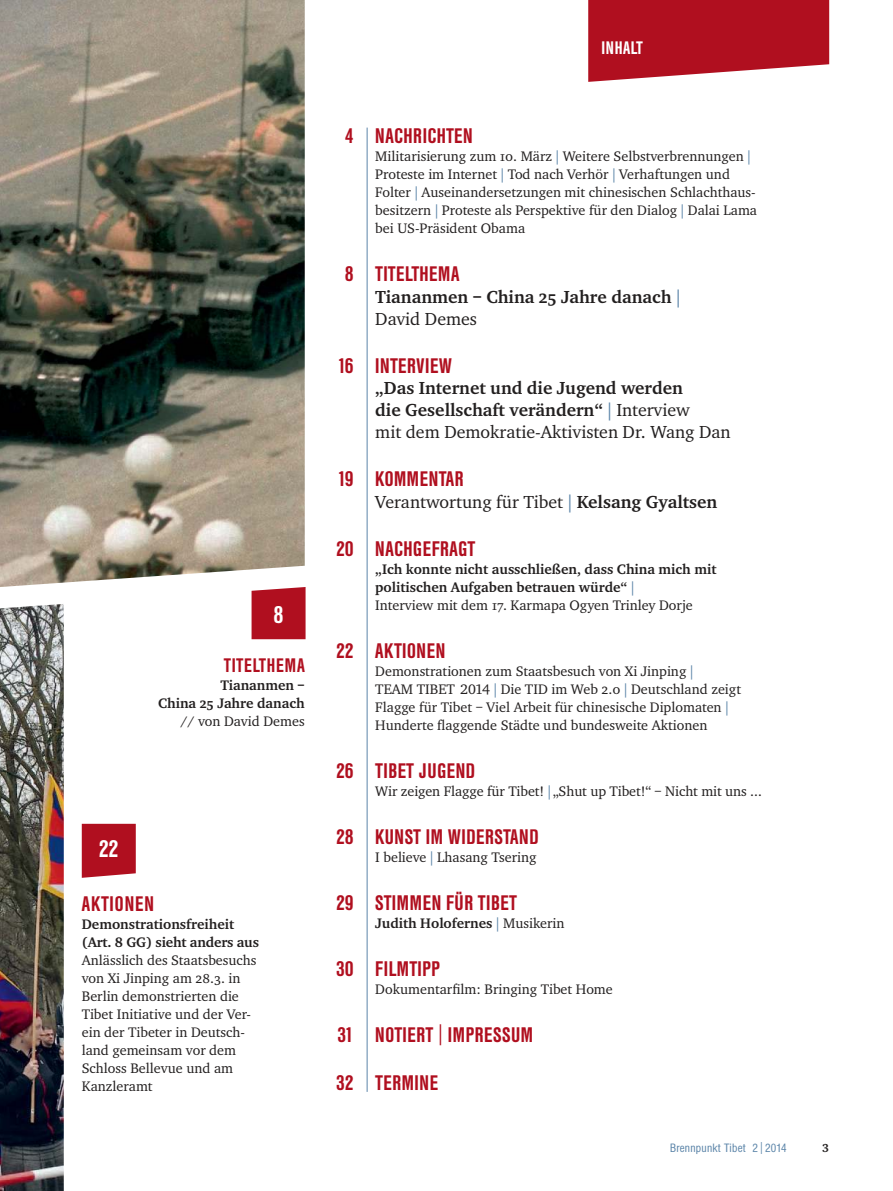
<style>
.page{position:relative;width:893px;height:1191px;background:#fff}
.page>*{position:absolute;margin:0;border:0;box-sizing:border-box;transform-origin:0 0}
.t1{font:500 24px "Helvetica Con BQ";color:#fff}
.t2{font:500 21px "Helvetica Con BQ";letter-spacing:.03em;color:#b00f1f}
.t3{font:500 21px "Helvetica Con BQ";letter-spacing:.01em;color:#b00f1f}
.t4{font:500 19.5px "Helvetica Con BQ";letter-spacing:.025em;color:#b00f1f}
.t5{font:700 18px/21.8px "Charter EF";color:#221f1f}
.t6{font:18px "Charter EF";color:#221f1f}
.t7{font:500 18px "Helvetica Con BQ";letter-spacing:.03em;color:#fff}
.t8{font:14.25px/18px "Charter EF";color:#221f1f}
.t9{font:700 14.25px/18px "Charter EF";color:#221f1f}
.t10{font:300 12px "Helvetica Con BQ";letter-spacing:.025em;color:#5c85a9}
.t11{font:700 12px "Charter EF";color:#221f1f}
.s1{font-family:"Charter EF Bold SC";font-weight:400}
.s2{font-weight:400}
.s3{font-family:"Charter EF Regular SC"}
.s4{color:#5c85a9}
.s5{font-weight:400;color:#5c85a9}
.s6{font-weight:700}
.s7{font-family:"Charter EF Regular SC";font-weight:400}
.s8{font-weight:300}
</style>
<div class="page">
<img style="left:0;top:639px;width:64px;height:552px">
<svg style="left:588px;top:0;width:241px;height:82px;background:#b82937"></svg>
<svg style="left:82px;top:823px;width:54px;height:54px;background:#b31a29"></svg>
<hr style="left:367px;top:128px;width:1px;height:963px;background:#5c85a9">
<img style="left:0;top:0;width:305px;height:563px">
<svg style="left:0;top:563px;width:306px;height:76px"></svg>
<h1 class="t1" style="left:274px;top:602px;width:11px">8</h1>
<h3 class="t4" style="left:224px;top:655px;width:82px">TITELTHEMA</h3>
<p class="t9" style="left:158px;top:677px;width:148px;text-align:right">Tiananmen –<br>China <span class="s1">25</span> Jahre danach <span class="s2">// von David Demes</span></p>
<h1 class="t1" style="left:99px;top:836px;width:21px">22</h1>
<h2 class="t2" style="left:82px;top:893px;width:74px">AKTIONEN</h2>
<p class="t9" style="left:82px;top:916px;width:179px">Demonstrationsfreiheit (Art. 8 GG) sieht anders aus</p>
<p class="t8" style="left:82px;top:952px;width:176px">Anlässlich des Staatsbesuchs von Xi Jinping am <span class="s3">28.3.</span> in<br>Berlin demonstrierten die<br>Tibet Initiative und der Ver - ein der Tibeter in Deutsch - land gemeinsam vor dem<br>Schloss Bellevue und am<br>Kanzleramt</p>
<p class="t7" style="left:602px;top:38px;width:43px">INHALT</p>
<h2 class="t2" style="left:345px;top:125px;width:129px">4 NACHRICHTEN</h2>
<p class="t8" style="left:375px;top:148px;width:383px">Militarisierung zum <span class="s3">10</span>. März <span class="s4">|</span>Weitere Selbstverbrennungen<span class="s4">| </span>Proteste im Internet<span class="s4">|</span>Tod nach Verhör<span class="s4">|</span>Verhaftungen und Folter<span class="s4">|</span>Auseinandersetzungen mit chinesischen Schlachthaus&shy;besitzern<span class="s4">|</span>Proteste als Perspektive für den Dialog<span class="s4">|</span>Dalai Lama bei US-Präsident Obama</p>
<h2 class="t3" style="left:345px;top:263px;width:116px">8 TITELTHEMA</h2>
<p class="t5" style="left:375px;top:287px;width:309px">Tiananmen – China <span class="s1">25</span> Jahre danach <span class="s5">|<br></span><span class="s2">David Demes</span></p>
<h2 class="t2" style="left:338px;top:354px;width:115px">16 INTERVIEW</h2>
<p class="t5" style="left:375px;top:379px;width:357px">„Das Internet und die Jugend werden<br>die Gesellschaft verändern“ <span class="s5">|</span><span class="s2">Interview<br>mit dem Demokratie-Aktivisten Dr. Wang Dan</span></p>
<h2 class="t2" style="left:338px;top:467px;width:127px">19 KOMMENTAR</h2>
<p class="t6" style="left:375px;top:492px;width:344px">Verantwortung für Tibet<span class="s4">|</span> <span class="s6">Kelsang Gyaltsen</span></p>
<h2 class="t2" style="left:336px;top:537px;width:140px">20 NACHGEFRAGT</h2>
<p class="t9" style="left:375px;top:561px;width:343px">„Ich konnte nicht ausschließen, dass China mich mit politischen Aufgaben betrauen würde“ <span class="s5">|<br></span><span class="s2">Interview mit dem</span> <span class="s7">17.</span> <span class="s2">Karmapa Ogyen Trinley Dorje</span></p>
<h2 class="t2" style="left:336px;top:639px;width:110px">22 AKTIONEN</h2>
<p class="t8" style="left:375px;top:662px;width:367px">Demonstrationen zum Staatsbesuch von Xi Jinping <span class="s4">|<br></span>TEAM TIBET 2014 <span class="s4">|</span> Die TID im Web <span class="s3">2.0</span><span class="s4">|</span> Deutschland zeigt Flagge für Tibet – Viel Arbeit für chinesische Diplomaten <span class="s4">| </span>Hunderte flaggende Städte und bundesweite Aktionen</p>
<h2 class="t2" style="left:336px;top:759px;width:140px">26 TIBET JUGEND</h2>
<p class="t8" style="left:375px;top:782px;width:388px">Wir zeigen Flagge für Tibet! <span class="s4">|</span>„Shut up Tibet!“ – Nicht mit uns …</p>
<h2 class="t2" style="left:336px;top:825px;width:204px">28 KUNST IM WIDERSTAND</h2>
<p class="t8" style="left:375px;top:848px;width:163px">I believe<span class="s4">|</span>Lhasang Tsering</p>
<h2 class="t2" style="left:336px;top:891px;width:182px">29 STIMMEN FÜR TIBET</h2>
<p class="t9" style="left:375px;top:915px;width:191px">Judith Holofernes <span class="s5">|</span><span class="s2">Musikerin</span></p>
<h2 class="t2" style="left:336px;top:957px;width:105px">30 FILMTIPP</h2>
<p class="t8" style="left:375px;top:980px;width:239px">Dokumentarfilm: Bringing Tibet Home</p>
<h2 class="t2" style="left:338px;top:1023px;width:197px">31 NOTIERT <span class="s8">|</span> IMPRESSUM</h2>
<h2 class="t2" style="left:336px;top:1071px;width:103px">32 TERMINE</h2>
<p class="t10" style="left:670px;top:1141px;width:118px">Brennpunkt Tibet 2 | 2014</p>
<p class="t11" style="left:822px;top:1143px;width:8px">3</p>
</div>
